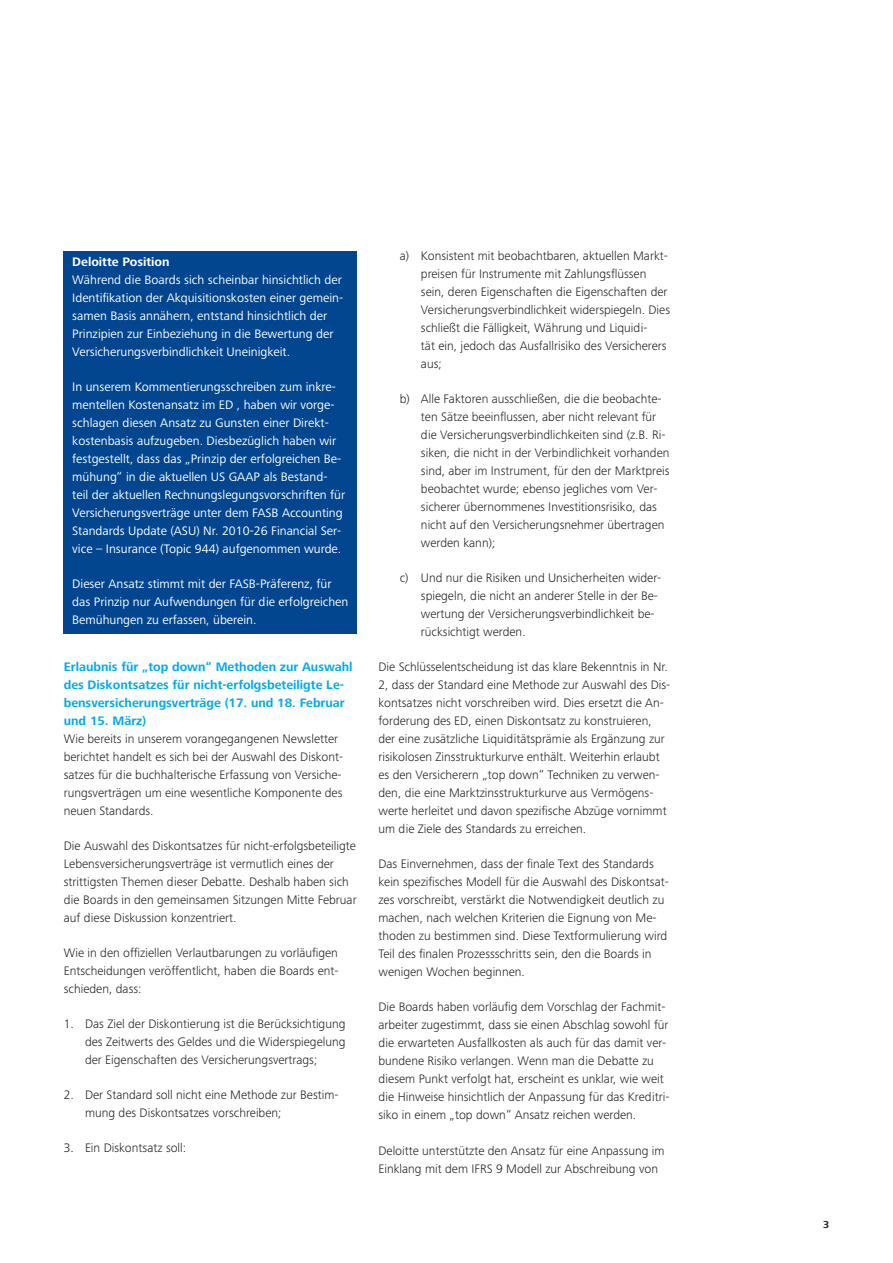
<style>
.page{position:relative;width:893px;height:1263px;background:#fff}
.page>*{position:absolute;margin:0;border:0;box-sizing:border-box;transform-origin:0 0}
.t1{font:300 12.75px/18px "Frutiger Next Pro";color:#231f20}
.t2{font:12.75px/18px "Frutiger Next Pro";color:#fff}
.t3{font:700 12.75px/18px "Frutiger Next Pro";color:#00abe7}
.t4{font:700 12.75px "Frutiger Next Pro";color:#fff}
.t5{font:700 10.5px "Frutiger Next Pro";color:#231f20}
</style>
<div class="page">
<div style="left:64px;top:251px;width:293px;height:383px;background:#01468e"></div>
<p class="t4" style="left:72px;top:255px;width:99px">Deloitte Position</p>
<p class="t2" style="left:72px;top:271px;width:272px">Während die Boards sich scheinbar hinsichtlich der Identifikation der Akquisitionskosten einer gemein&shy;samen Basis annähern, entstand hinsichtlich der Prinzipien zur Einbeziehung in die Bewertung der Versicherungsverbindlichkeit Uneinigkeit.</p>
<p class="t2" style="left:72px;top:378px;width:274px">In unserem Kommentierungsschreiben zum inkre&shy;mentellen Kostenansatz im ED , haben wir vorge&shy;schlagen diesen Ansatz zu Gunsten einer Direkt&shy;kostenbasis aufzugeben. Diesbezüglich haben wir festgestellt, dass das „Prinzip der erfolgreichen Be&shy;mühung“ in die aktuellen US GAAP als Bestand&shy;teil der aktuellen Rechnungslegungsvorschriften für Versicherungsverträge unter dem FASB Accounting Standards Update (ASU) Nr. 2010-26 Financial Ser&shy;vice – Insurance (Topic 944) aufgenommen wurde.</p>
<p class="t2" style="left:72px;top:575px;width:278px">Dieser Ansatz stimmt mit der FASB-Präferenz, für das Prinzip nur Aufwendungen für die erfolgreichen<br>Bemühungen zu erfassen, überein.</p>
<p class="t3" style="left:64px;top:658px;width:290px">Erlaubnis für „top down“ Methoden zur Auswahl des Diskontsatzes für nicht-erfolgsbeteiligte Le&shy;bensversicherungsverträge (17. und 18. Februar und 15. März)</p>
<p class="t1" style="left:64px;top:730px;width:281px">Wie bereits in unserem vorangegangenen Newsletter berichtet handelt es sich bei der Auswahl des Diskont&shy;satzes für die buchhalterische Erfassung von Versiche&shy;rungsverträgen um eine wesentliche Komponente des neuen Standards.</p>
<p class="t1" style="left:64px;top:837px;width:294px">Die Auswahl des Diskontsatzes für nicht-erfolgsbeteiligte Lebensversicherungsverträge ist vermutlich eines der strittigsten Themen dieser Debatte. Deshalb haben sich die Boards in den gemeinsamen Sitzungen Mitte Februar auf diese Diskussion konzentriert.</p>
<p class="t1" style="left:64px;top:944px;width:276px;text-align:justify">Wie in den offiziellen Verlautbarungen zu vorläufigen Entscheidungen veröffentlicht, haben die Boards ent&shy;schieden, dass:</p>
<p class="t1" style="left:85px;top:1015px;width:262px;text-align:justify;text-indent:-21px">1. Das Ziel der Diskontierung ist die Berücksichtigung des Zeitwerts des Geldes und die Widerspiegelung der Eigenschaften des Versicherungsvertrags;</p>
<p class="t1" style="left:85px;top:1086px;width:255px;text-indent:-21px">2. Der Standard soll nicht eine Methode zur Bestim&shy;mung des Diskontsatzes vorschreiben;</p>
<p class="t1" style="left:64px;top:1139px;width:124px">3. Ein Diskontsatz soll:</p>
<p class="t1" style="left:421px;top:247px;width:251px;text-indent:-21px">a) Konsistent mit beobachtbaren, aktuellen Markt&shy;preisen für Instrumente mit Zahlungsflüssen sein, deren Eigenschaften die Eigenschaften der Versicherungsverbindlichkeit widerspiegeln. Dies schließt die Fälligkeit, Währung und Liquidi-<br>tät ein, jedoch das Ausfallrisiko des Versicherers aus;</p>
<p class="t1" style="left:421px;top:390px;width:250px;text-indent:-21px">b) Alle Faktoren ausschließen, die die beobachte&shy;ten Sätze beeinflussen, aber nicht relevant für die Versicherungsverbindlichkeiten sind (z.B. Ri&shy;siken, die nicht in der Verbindlichkeit vorhanden sind, aber im Instrument, für den der Marktpreis beobachtet wurde; ebenso jegliches vom Ver&shy;sicherer übernommenes Investitionsrisiko, das nicht auf den Versicherungsnehmer übertragen werden kann);</p>
<p class="t1" style="left:421px;top:569px;width:242px;text-indent:-21px">c) Und nur die Risiken und Unsicherheiten wider&shy;spiegeln, die nicht an anderer Stelle in der Be&shy;wertung der Versicherungsverbindlichkeit be&shy;rücksichtigt werden.</p>
<p class="t1" style="left:378px;top:658px;width:293px">Die Schlüsselentscheidung ist das klare Bekenntnis in Nr.<br>2, dass der Standard eine Methode zur Auswahl des Dis&shy;kontsatzes nicht vorschreiben wird. Dies ersetzt die An&shy;forderung des ED, einen Diskontsatz zu konstruieren, der eine zusätzliche Liquiditätsprämie als Ergänzung zur risikolosen Zinsstrukturkurve enthält. Weiterhin erlaubt es den Versicherern „top down“ Techniken zu verwen&shy;den, die eine Marktzinsstrukturkurve aus Vermögens&shy;werte herleitet und davon spezifische Abzüge vornimmt um die Ziele des Standards zu erreichen.</p>
<p class="t1" style="left:378px;top:855px;width:292px">Das Einvernehmen, dass der finale Text des Standards kein spezifisches Modell für die Auswahl des Diskontsat&shy;zes vorschreibt, verstärkt die Notwendigkeit deutlich zu machen, nach welchen Kriterien die Eignung von Me&shy;thoden zu bestimmen sind. Diese Textformulierung wird Teil des finalen Prozessschritts sein, den die Boards in wenigen Wochen beginnen.</p>
<p class="t1" style="left:378px;top:998px;width:292px">Die Boards haben vorläufig dem Vorschlag der Fachmit&shy;arbeiter zugestimmt, dass sie einen Abschlag sowohl für die erwarteten Ausfallkosten als auch für das damit ver&shy;bundene Risiko verlangen. Wenn man die Debatte zu diesem Punkt verfolgt hat, erscheint es unklar, wie weit die Hinweise hinsichtlich der Anpassung für das Kreditri&shy;siko in einem „top down“ Ansatz reichen werden.</p>
<p class="t1" style="left:378px;top:1141px;width:288px">Deloitte unterstützte den Ansatz für eine Anpassung im<br>Einklang mit dem IFRS 9 Modell zur Abschreibung von</p>
<p class="t5" style="left:823px;top:1218px;width:8px">3</p>
</div>
